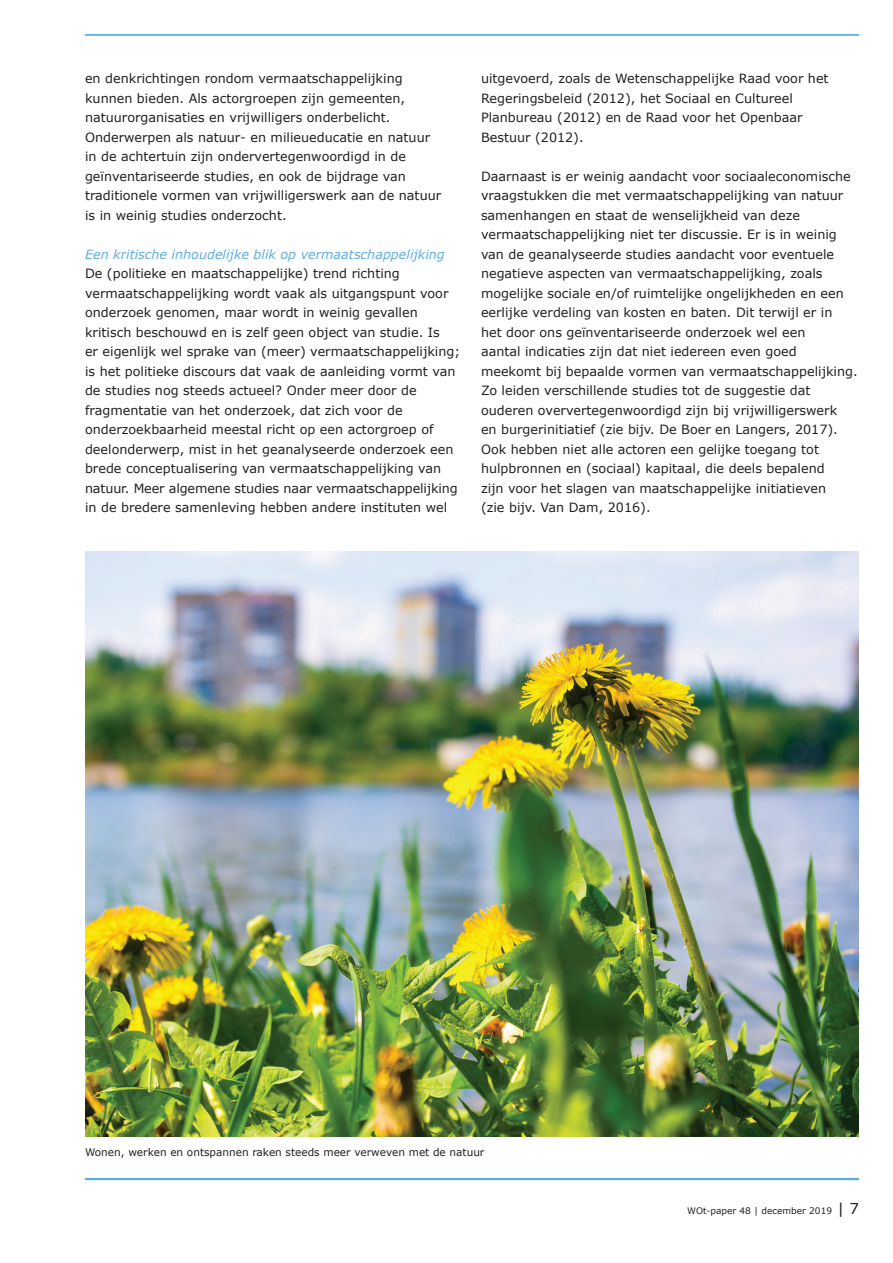
<style>
.page{position:relative;width:893px;height:1263px;background:#fff}
.page>*{position:absolute;margin:0;border:0;box-sizing:border-box;transform-origin:0 0}
.t1{font:12.75px/19.5px "Verdana";color:#231f20}
.t2{font:italic 12.75px "Verdana";color:#5daee0}
.t3{font:10.5px "Verdana";color:#231f20}
.t4{font:9px "Verdana";color:#231f20}
.s1{font-size:15px}
</style>
<div class="page">
<hr style="left:85px;top:1178px;width:774px;height:1px;background:#5daee0">
<hr style="left:85px;top:34px;width:774px;height:2px;background:#5daee0">
<hr style="left:85px;top:1179px;width:774px;height:1px;background:#5daee0">
<img style="left:85px;top:551px;width:774px;height:586px">
<p class="t1" style="left:85px;top:69px;width:358px">en denkrichtingen rondom vermaatschappelijking kunnen bieden. Als actorgroepen zijn gemeenten, natuurorganisaties en vrijwilligers onderbelicht.<br>Onderwerpen als natuur- en milieueducatie en natuur in de achtertuin zijn ondervertegenwoordigd in de geïnventariseerde studies, en ook de bijdrage van traditionele vormen van vrijwilligerswerk aan de natuur is in weinig studies onderzocht.</p>
<p class="t2" style="left:85px;top:245px;width:361px">Een kritische inhoudelijke blik op vermaatschappelijking</p>
<p class="t1" style="left:85px;top:264px;width:377px">De (politieke en maatschappelijke) trend richting vermaatschappelijking wordt vaak als uitgangspunt voor onderzoek genomen, maar wordt in weinig gevallen kritisch beschouwd en is zelf geen object van studie. Is<br>er eigenlijk wel sprake van (meer) vermaatschappelijking; is het politieke discours dat vaak de aanleiding vormt van de studies nog steeds actueel? Onder meer door de fragmentatie van het onderzoek, dat zich voor de onderzoekbaarheid meestal richt op een actorgroep of deelonderwerp, mist in het geanalyseerde onderzoek een brede conceptualisering van vermaatschappelijking van natuur. Meer algemene studies naar vermaatschappelijking in de bredere samenleving hebben andere instituten wel</p>
<p class="t1" style="left:481px;top:69px;width:349px">uitgevoerd, zoals de Wetenschappelijke Raad voor het Regeringsbeleid (2012), het Sociaal en Cultureel Planbureau (2012) en de Raad voor het Openbaar Bestuur (2012).</p>
<p class="t1" style="left:481px;top:166px;width:378px">Daarnaast is er weinig aandacht voor sociaaleconomische vraagstukken die met vermaatschappelijking van natuur samenhangen en staat de wenselijkheid van deze vermaatschappelijking niet ter discussie. Er is in weinig van de geanalyseerde studies aandacht voor eventuele negatieve aspecten van vermaatschappelijking, zoals mogelijke sociale en/of ruimtelijke ongelijkheden en een eerlijke verdeling van kosten en baten. Dit terwijl er in<br>het door ons geïnventariseerde onderzoek wel een<br>aantal indicaties zijn dat niet iedereen even goed meekomt bij bepaalde vormen van vermaatschappelijking.<br>Zo leiden verschillende studies tot de suggestie dat ouderen oververtegenwoordigd zijn bij vrijwilligerswerk<br>en burgerinitiatief (zie bijv. De Boer en Langers, 2017).<br>Ook hebben niet alle actoren een gelijke toegang tot hulpbronnen en (sociaal) kapitaal, die deels bepalend<br>zijn voor het slagen van maatschappelijke initiatieven<br>(zie bijv. Van Dam, 2016).</p>
<p class="t3" style="left:85px;top:1145px;width:401px">Wonen, werken en ontspannen raken steeds meer verweven met de natuur</p>
<p class="t4" style="left:687px;top:1205px;width:173px">WOt-paper 48 | december 2019 <span class="s1">| 7</span></p>
</div>
